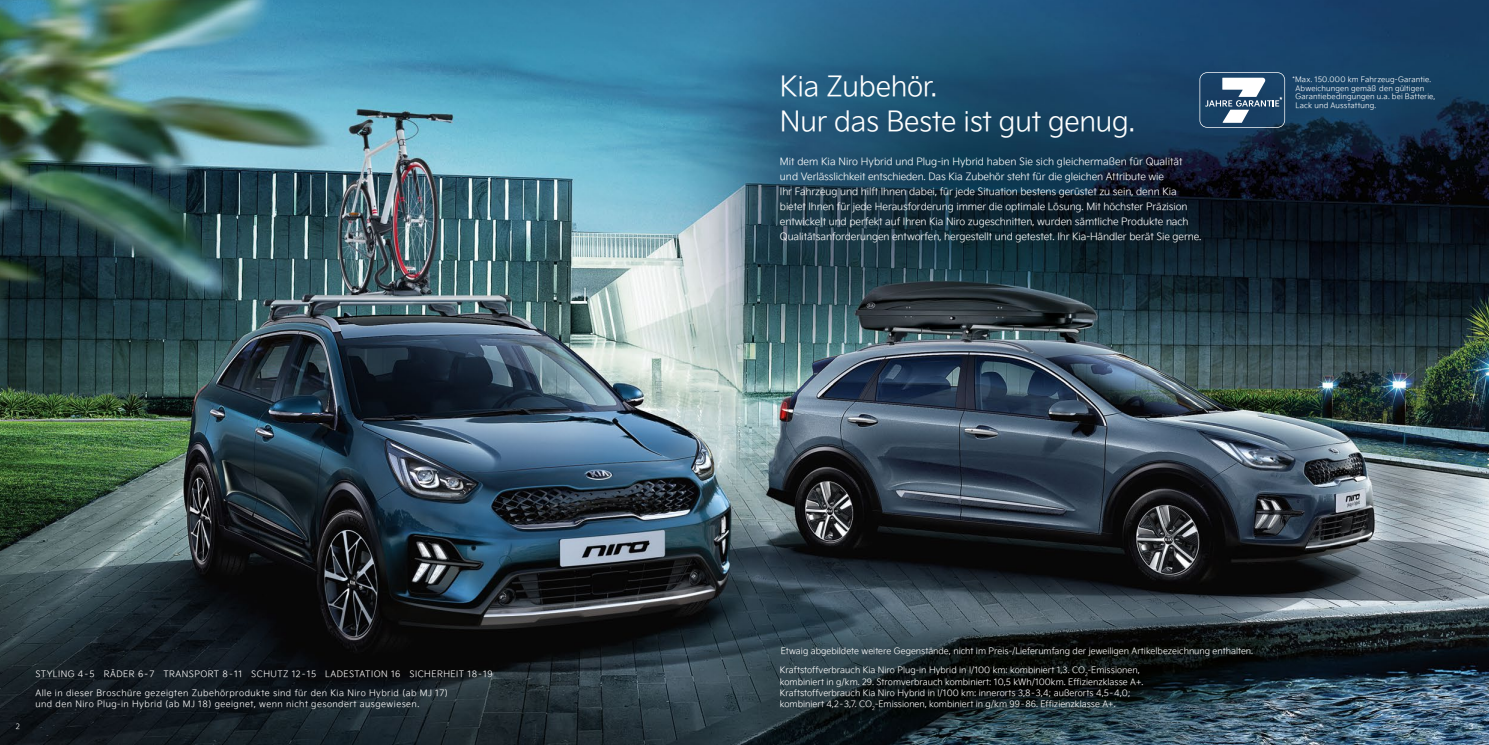
<style>
.page{position:relative;width:1489px;height:745px;background:#fff}
.page>*{position:absolute;margin:0;border:0;box-sizing:border-box;transform-origin:0 0}
.t1{font:27.5px/35px "Kia Signature OTF Light";letter-spacing:-.01em;color:#fff}
.t2{font:10px/15px "Kia Signature OTF Light";letter-spacing:-.01em;color:#fff}
.t3{font:8.75px/11.2px "Kia Signature OTF Light";color:#fff}
.t4{font:8.75px/18.8px "Kia Signature OTF Light";letter-spacing:.05em;color:#fff}
.t5{font:7.5px/8.8px "Kia Signature OTF Light";letter-spacing:.02em;color:#fff}
</style>
<div class="page">
<img style="left:0;top:0;width:1488px;height:744px">
<svg style="left:1199px;top:72px;width:85px;height:56px"></svg>
<p class="t4" style="left:35px;top:663px;width:459px">STYLING 4–5 RÄDER 6–7 TRANSPORT 8–11 SCHUTZ 12–15 LADESTATION 16 SICHERHEIT 18–19<br>Alle in dieser Broschüre gezeigten Zubehörprodukte sind für den Kia Niro Hybrid (ab MJ 17)</p>
<p class="t4" style="left:35px;top:693px;width:385px">und den Niro Plug-in Hybrid (ab MJ 18) geeignet, wenn nicht gesondert ausgewiesen.</p>
<h1 class="t1" style="left:780px;top:67px;width:356px">Kia Zubehör.<br>Nur das Beste ist gut genug.</h1>
<p class="t2" style="left:780px;top:153px;width:423px">Mit dem Kia Niro Hybrid und Plug-in Hybrid haben Sie sich gleichermaßen für Qualität und Verlässlichkeit entschieden. Das Kia Zubehör steht für die gleichen Attribute wie<br>Ihr Fahrzeug und hilft Ihnen dabei, für jede Situation bestens gerüstet zu sein, denn Kia bietet Ihnen für jede Herausforderung immer die optimale Lösung. Mit höchster Präzision entwickelt und perfekt auf Ihren Kia Niro zugeschnitten, wurden sämtliche Produkte nach Qualitätsanforderungen entworfen, hergestellt und getestet. Ihr Kia-Händler berät Sie gerne.</p>
<p class="t5" style="left:1295px;top:74px;width:141px;text-indent:-3px">*Max. 150.000 km Fahrzeug-Garantie.<br>Abweichungen gemäß den gültigen Garantiebedingungen u.a. bei Batterie, Lack und Ausstattung.</p>
<p class="t3" style="left:780px;top:644px;width:474px">Etwaig abgebildete weitere Gegenstände, nicht im Preis-/Lieferumfang der jeweiligen Artikelbezeichnung enthalten.</p>
<p class="t3" style="left:780px;top:663px;width:365px">Kraftstoffverbrauch Kia Niro Plug-in Hybrid in l/100 km: kombiniert 1,3. CO<sub>2</sub>-Emissionen, kombiniert in g/km. 29. Stromverbrauch kombiniert: 10,5 kWh/100km. Effizienzklasse A+.<br>Kraftstoffverbrauch Kia Niro Hybrid in l/100 km: innerorts 3,8–3,4; außerorts 4,5–4,0; kombiniert 4,2–3,7. CO<sub>2</sub>-Emissionen, kombiniert in g/km 99–86. Effizienzklasse A+.</p>
<p class="t5" style="left:16px;top:721px;width:6px">2</p>
<p class="t5" style="left:1468px;top:721px;width:6px">3</p>
</div>
